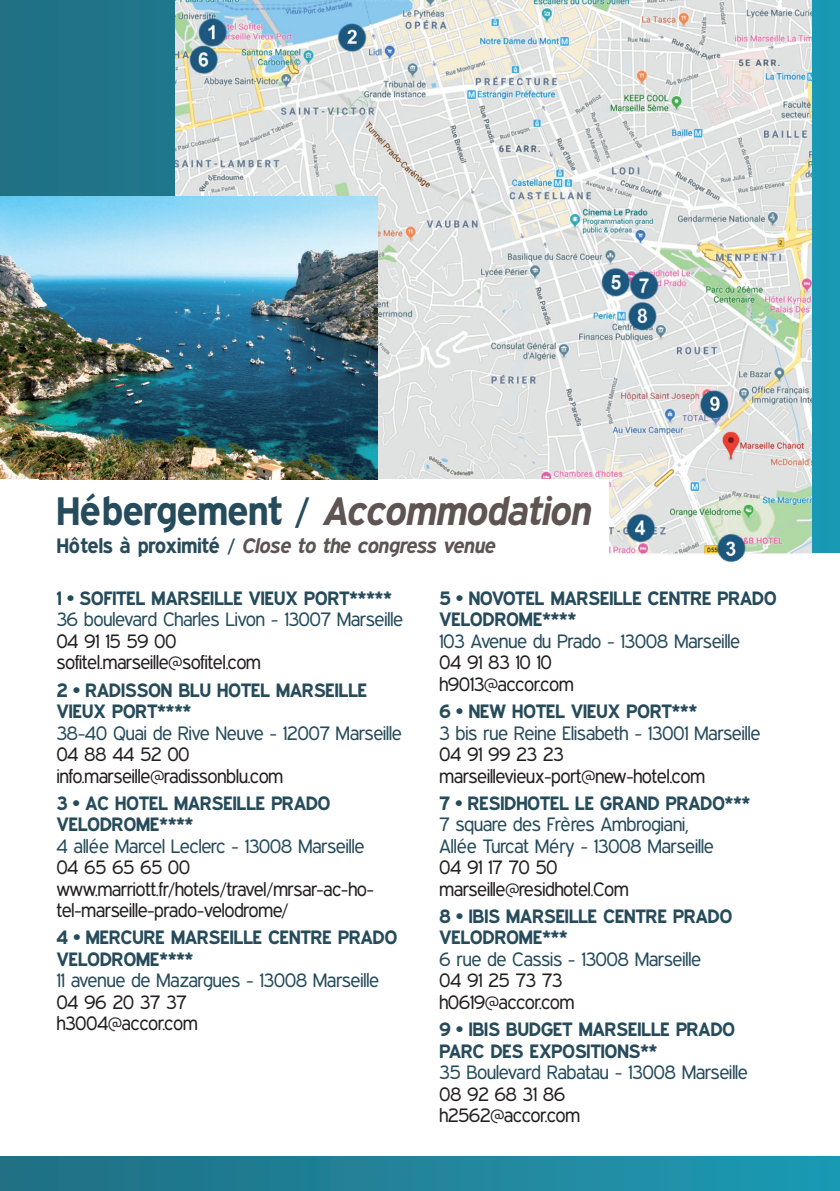
<style>
.page{position:relative;width:840px;height:1191px;background:#fff}
.page>*{position:absolute;margin:0;border:0;box-sizing:border-box;transform-origin:0 0}
.t1{font:italic 700 40px "Expressway Rg";color:#5e5553}
.t2{font:italic 700 21px "Expressway Rg";color:#5e5553}
.t3{font:19.6px/21.6px "Expressway Bk";color:#231f20}
.t4{font:700 19.6px/21.6px "Expressway Rg";color:#264b5b}
.t5{font:19.6px/21.6px "Expressway Bk";color:#264b5b}
.s1{font-style:normal;color:#264b5b}
</style>
<div class="page">
<svg style="left:0;top:0;width:839px;height:553px;background:#248196"></svg>
<div style="left:0;top:1157px;width:839px;height:34px;background:linear-gradient(to right,#216f83,#1e9ab4)"></div>
<img style="left:175px;top:0;width:636px;height:562px">
<div style="left:25px;top:479px;width:583px;height:95px;background:#fff"></div>
<img style="left:0;top:196px;width:377px;height:283px">
<div style="left:0;top:479px;width:39px;height:149px;background:#fff"></div>
<h1 class="t1" style="left:57px;top:487px;width:534px"><span class="s1">Hébergement /</span> Accommodation</h1>
<p class="t2" style="left:57px;top:533px;width:439px"><span class="s1">Hôtels à proximité /</span> Close to the congress venue</p>
<p class="t4" style="left:57px;top:586px;width:336px">1 • SOFITEL MARSEILLE VIEUX PORT*****</p>
<p class="t5" style="left:57px;top:608px;width:347px">36 boulevard Charles Livon - 13007 Marseille</p>
<p class="t3" style="left:57px;top:630px;width:205px">04 91 15 59 00 sofitel.marseille@sofitel.com</p>
<p class="t4" style="left:57px;top:678px;width:312px">2 • RADISSON BLU HOTEL MARSEILLE<br>VIEUX PORT****</p>
<p class="t5" style="left:57px;top:721px;width:346px">38-40 Quai de Rive Neuve - 12007 Marseille</p>
<p class="t3" style="left:57px;top:743px;width:228px">04 88 44 52 00 info.marseille@radissonblu.com</p>
<p class="t4" style="left:57px;top:791px;width:275px">3 • AC HOTEL MARSEILLE PRADO<br>VELODROME****</p>
<p class="t5" style="left:57px;top:834px;width:309px">4 allée Marcel Leclerc - 13008 Marseille</p>
<p class="t3" style="left:57px;top:856px;width:318px">04 65 65 65 00 www.marriott.fr/hotels/travel/mrsar-ac-ho&shy;tel-marseille-prado-velodrome/</p>
<p class="t4" style="left:57px;top:926px;width:342px">4 • MERCURE MARSEILLE CENTRE PRADO<br>VELODROME****</p>
<p class="t5" style="left:57px;top:969px;width:324px">11 avenue de Mazargues - 13008 Marseille</p>
<p class="t3" style="left:57px;top:991px;width:142px">04 96 20 37 37 h3004@accor.com</p>
<p class="t4" style="left:439px;top:586px;width:338px">5 • NOVOTEL MARSEILLE CENTRE PRADO<br>VELODROME****</p>
<p class="t5" style="left:439px;top:630px;width:302px">103 Avenue du Prado - 13008 Marseille</p>
<p class="t3" style="left:439px;top:651px;width:135px">04 91 83 10 10 h9013@accor.com</p>
<p class="t4" style="left:439px;top:700px;width:259px">6 • NEW HOTEL VIEUX PORT***</p>
<p class="t5" style="left:439px;top:721px;width:322px">3 bis rue Reine Elisabeth - 13001 Marseille</p>
<p class="t3" style="left:439px;top:743px;width:267px">04 91 99 23 23 marseillevieux-port@new-hotel.com</p>
<p class="t4" style="left:439px;top:791px;width:312px">7 • RESIDHOTEL LE GRAND PRADO***</p>
<p class="t5" style="left:439px;top:813px;width:275px">7 square des Frères Ambrogiani,<br>Allée Turcat Méry - 13008 Marseille</p>
<p class="t3" style="left:439px;top:856px;width:191px">04 91 17 70 50 marseille@residhotel.Com</p>
<p class="t4" style="left:439px;top:904px;width:294px">8 • IBIS MARSEILLE CENTRE PRADO<br>VELODROME***</p>
<p class="t5" style="left:439px;top:948px;width:263px">6 rue de Cassis - 13008 Marseille</p>
<p class="t3" style="left:439px;top:969px;width:136px">04 91 25 73 73 h0619@accor.com</p>
<p class="t4" style="left:439px;top:1018px;width:297px">9 • IBIS BUDGET MARSEILLE PRADO<br>PARC DES EXPOSITIONS**</p>
<p class="t5" style="left:439px;top:1061px;width:310px">35 Boulevard Rabatau - 13008 Marseille</p>
<p class="t3" style="left:439px;top:1082px;width:142px">08 92 68 31 86 h2562@accor.com</p>
</div>
